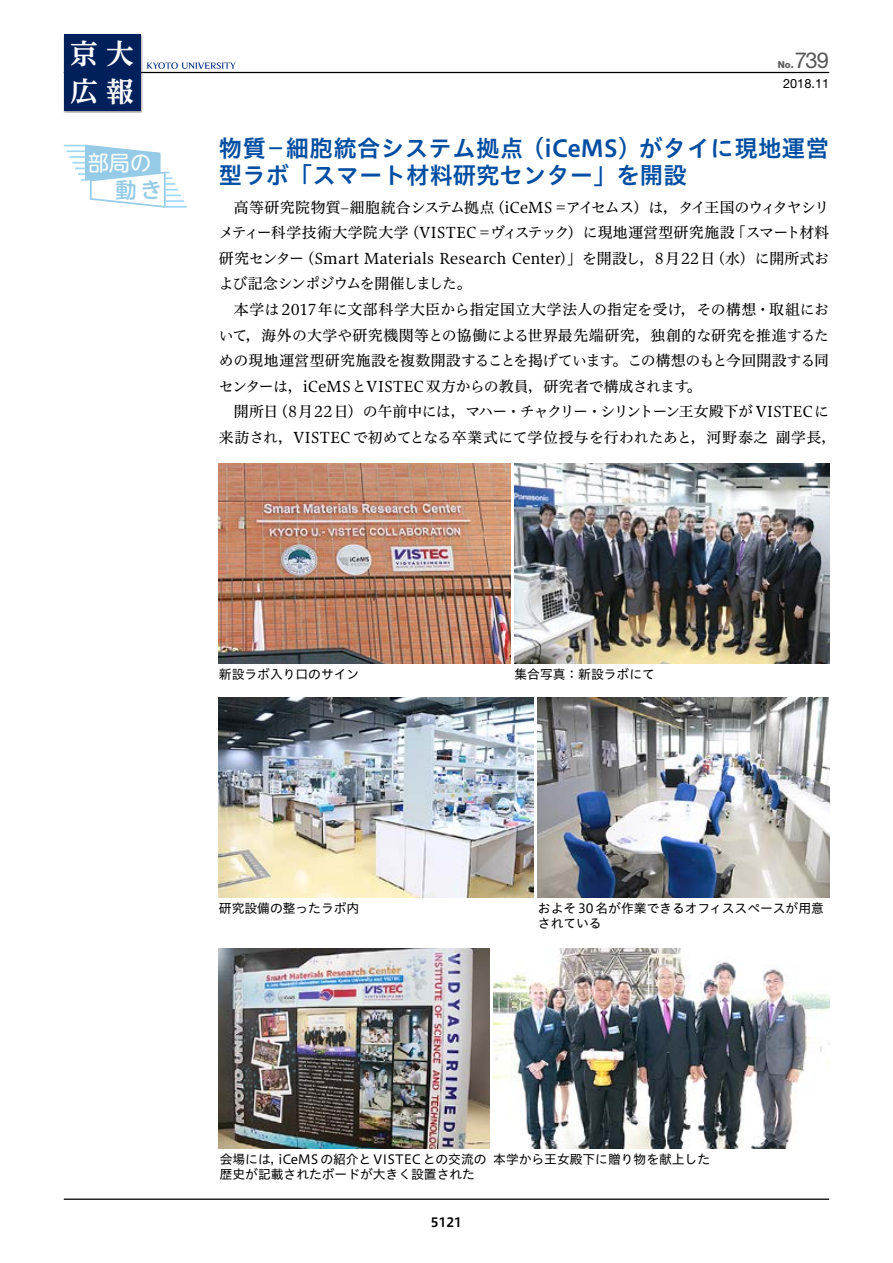
<style>
.page{position:relative;width:893px;height:1263px;background:#fff}
.page>*{position:absolute;margin:0;border:0;box-sizing:border-box;transform-origin:0 0}
.t1{font:700 27.75px/38.2px "UD Reimin Pro";color:#fff}
.t2{font:23.4px/27.6px "Hiragino UD Sans Std W6";color:#004ea2}
.t3{font:22.05px "Helvetica Neue LT Std";color:#595757}
.t4{font:21.3px "UD Shin M Go Pro";color:#fff}
.t5{font:500 21.3px "UD Shin M Go Pro";color:#95cbe7}
.t6{font:14.85px/25.5px "Hiragino UD Serif Std N W4";color:#000;text-align:justify}
.t7{font:12.75px/14.9px "Hiragino UD Sans Std W4";color:#000}
.t8{font:12.75px "Helvetica Neue LT Std";color:#000}
.t9{font:12.75px "Hiragino UD Sans Std W6";color:#000}
.t10{font:800 9.6px "Helvetica Neue LT Std";color:#595757}
</style>
<div class="page">
<hr style="left:64px;top:1198px;width:765px;height:2px;background:#000">
<hr style="left:64px;top:72px;width:765px;height:1px;background:#000">
<hr style="left:166px;top:206px;width:21px;height:2px;background:#9fd8f7">
<svg style="left:64px;top:145px;width:120px;height:63px"></svg>
<div style="left:64px;top:33px;width:79px;height:80px;background:#000;opacity:.4"></div>
<div style="left:64px;top:34px;width:76px;height:77px;background:#00205b"></div>
<svg style="left:147px;top:62px;width:89px;height:7px"></svg>
<img style="left:219px;top:697px;width:315px;height:200px">
<img style="left:538px;top:697px;width:291px;height:200px">
<img style="left:514px;top:463px;width:315px;height:200px">
<img style="left:219px;top:463px;width:291px;height:200px">
<img style="left:219px;top:948px;width:270px;height:200px">
<img style="left:493px;top:948px;width:336px;height:200px">
<h1 class="t1" style="left:70px;top:34px;width:65px">京大広報</h1>
<h3 class="t4" style="left:88px;top:146px;width:65px">部局の</h3>
<h3 class="t5" style="left:115px;top:172px;width:48px">動 き</h3>
<p class="t10" style="left:778px;top:59px;width:17px">No.</p>
<h3 class="t3" style="left:795px;top:47px;width:36px">739</h3>
<p class="t8" style="left:783px;top:76px;width:48px">2018.11</p>
<h2 class="t2" style="left:219px;top:133px;width:612px">物質－細胞統合システム拠点（iCeMS）がタイに現地運営型ラボ「スマート材料研究センター」を開設</h2>
<p class="t6" style="left:219px;top:194px;width:612px;text-indent:15px">高等研究院物質‒細胞統合システム拠点（iCeMS＝アイセムス）は，タイ王国のウィタヤシリメティー科学技術大学院大学（VISTEC＝ヴィステック）に現地運営型研究施設「スマート材料研究センター（Smart Materials Research Center）」を開設し，8月22日（水）に開所式および記念シンポジウムを開催しました。</p>
<p class="t6" style="left:219px;top:296px;width:612px;text-indent:15px">本学は 2017年に文部科学大臣から指定国立大学法人の指定を受け，その構想・取組において，海外の大学や研究機関等との協働による世界最先端研究，独創的な研究を推進するための現地運営型研究施設を複数開設することを掲げています。この構想のもと今回開設する同センターは，iCeMSとVISTEC 双方からの教員，研究者で構成されます。</p>
<p class="t6" style="left:219px;top:398px;width:619px;text-align:center">開所日（8月22日）の午前中には，マハー・チャクリー・シリントーン王女殿下が VISTECに<br>来訪され，VISTEC で初めてとなる卒業式にて学位授与を行われたあと，河野泰之 副学長，</p>
<p class="t7" style="left:219px;top:666px;width:142px">新設ラボ入り口のサイン</p>
<p class="t7" style="left:219px;top:900px;width:142px">研究設備の整ったラボ内</p>
<p class="t7" style="left:514px;top:666px;width:142px">集合写真：新設ラボにて</p>
<p class="t7" style="left:538px;top:900px;width:287px">およそ 30 名が作業できるオフィススペースが用意されている</p>
<p class="t7" style="left:220px;top:1151px;width:268px">会場には，iCeMS の紹介と VISTEC との交流の歴史が記載されたボードが大きく設置された</p>
<p class="t7" style="left:493px;top:1151px;width:218px">本学から王女殿下に贈り物を献上した</p>
<p class="t9" style="left:431px;top:1213px;width:33px">5121</p>
</div>
